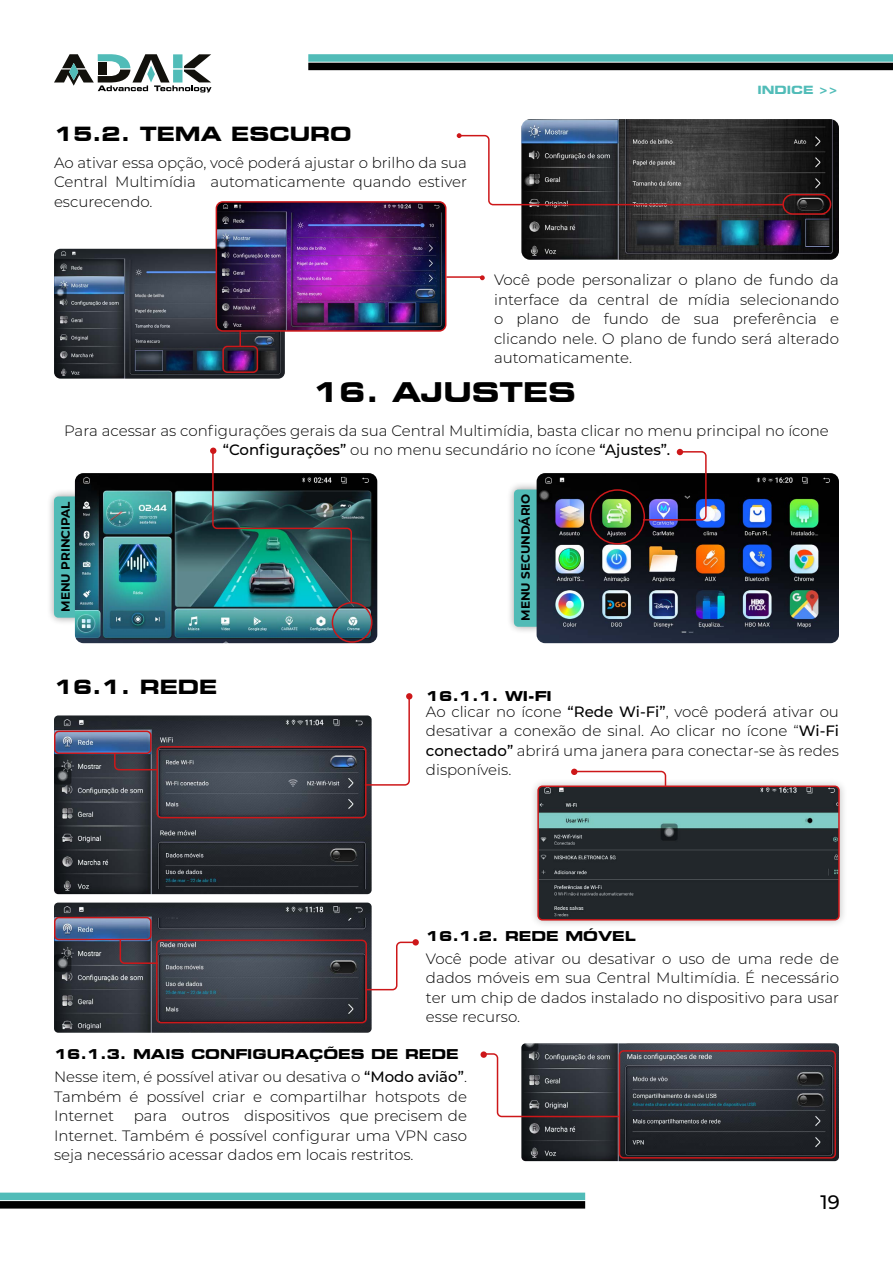
<style>
.page{position:relative;width:893px;height:1263px;background:#fff}
.page>*{position:absolute;margin:0;border:0;box-sizing:border-box;transform-origin:0 0}
.t1{font:700 expanded 27px "Square 721 BT";color:#000}
.t2{font:700 expanded 19.5px "Square 721 BT";color:#000}
.t3{font:500 19.5px "Montserrat";color:#000}
.t4{font:300 15px/19.5px "Montserrat";color:#000;text-align:justify}
.t5{font:700 expanded 13.5px "Square 721 BT";color:#000}
.t6{font:700 12px "Montserrat";color:#000}
.t7{font:700 expanded 11.25px "Square 721 BT";color:#51bcb8}
.s1{font-weight:500}
</style>
<div class="page">
<svg style="left:54px;top:54px;width:157px;height:38px"></svg>
<div style="left:308px;top:54px;width:585px;height:8px;background:#51bcb8"></div>
<div style="left:308px;top:63px;width:585px;height:7px;background:#000"></div>
<div style="left:0;top:1192px;width:585px;height:8px;background:#51bcb8"></div>
<div style="left:0;top:1201px;width:585px;height:7px;background:#000"></div>
<img style="left:521px;top:119px;width:318px;height:141px">
<img style="left:54px;top:249px;width:231px;height:130px">
<img style="left:216px;top:203px;width:230px;height:128px">
<div style="left:216px;top:201px;width:230px;height:131px;border:1px solid #cd1719;border-radius:6px"></div>
<div style="left:782px;top:194px;width:49px;height:21px;border:2px solid #cd1719;border-radius:10px"></div>
<svg style="left:457px;top:133px;width:327px;height:73px"></svg>
<div style="left:222px;top:346px;width:36px;height:27px;border:2px solid #cd1719;border-radius:4px"></div>
<svg style="left:239px;top:330px;width:2px;height:17px"></svg>
<svg style="left:480px;top:275px;width:5px;height:5px"></svg>
<hr style="left:446px;top:276px;width:35px;height:2px;background:#cd1719">
<div style="left:46px;top:488px;width:43px;height:138px;background:#000;opacity:.4"></div>
<div style="left:54px;top:496px;width:26px;height:122px;background:#51bbb6;border-radius:4px"></div>
<img style="left:75px;top:473px;width:302px;height:170px">
<div style="left:505px;top:481px;width:44px;height:154px;background:#000;opacity:.4"></div>
<div style="left:514px;top:489px;width:26px;height:138px;background:#51bbb6;border-radius:4px"></div>
<img style="left:537px;top:473px;width:302px;height:170px">
<div style="left:332px;top:602px;width:40px;height:41px;border:2px solid #cd1719;border-radius:50%"></div>
<div style="left:590px;top:489px;width:55px;height:55px;border:2px solid #cd1719;border-radius:50%"></div>
<svg style="left:641px;top:449px;width:66px;height:72px"></svg>
<img style="left:210px;top:448px;width:143px;height:156px">
<img style="left:54px;top:715px;width:318px;height:179px">
<div style="left:529px;top:777px;width:319px;height:152px;background:#000;opacity:.25"></div>
<img style="left:538px;top:788px;width:301px;height:132px">
<div style="left:537px;top:785px;width:303px;height:135px;border:2px solid #cd1719;border-radius:4px"></div>
<div style="left:156px;top:746px;width:211px;height:72px;border:2px solid #cd1719;border-radius:4px"></div>
<svg style="left:363px;top:693px;width:49px;height:93px"></svg>
<svg style="left:571px;top:769px;width:96px;height:18px"></svg>
<img style="left:54px;top:902px;width:318px;height:131px">
<div style="left:156px;top:939px;width:211px;height:84px;border:2px solid #cd1719;border-radius:4px"></div>
<svg style="left:364px;top:941px;width:51px;height:50px"></svg>
<div style="left:412px;top:939px;width:7px;height:6px;background:#cd1719;border-radius:50%"></div>
<img style="left:521px;top:1043px;width:318px;height:118px">
<div style="left:619px;top:1050px;width:217px;height:108px;border:2px solid #cd1719;border-radius:4px"></div>
<svg style="left:485px;top:1052px;width:135px;height:66px"></svg>
<div style="left:480px;top:1051px;width:7px;height:7px;background:#cd1719;border-radius:50%"></div>
<div style="left:54px;top:730px;width:98px;height:24px;border:2px solid #cd1719;border-radius:4px"></div>
<div style="left:54px;top:917px;width:98px;height:23px;border:2px solid #cd1719;border-radius:4px"></div>
<svg style="left:113px;top:752px;width:46px;height:19px"></svg>
<svg style="left:119px;top:938px;width:40px;height:27px"></svg>
<h2 class="t2" style="left:54px;top:123px;width:299px">15.2. TEMA ESCURO</h2>
<p class="t4" style="left:54px;top:152px;width:414px">Ao ativar essa opção, você poderá ajustar o brilho da sua Central Multimídia automaticamente quando estiver escurecendo.</p>
<p class="t7" style="left:757px;top:83px;width:82px">INDICE &gt;&gt;</p>
<p class="t4" style="left:494px;top:270px;width:346px">Você pode personalizar o plano de fundo da interface da central de mídia selecionando o plano de fundo de sua preferência e clicando nele. O plano de fundo será alterado automaticamente.</p>
<h1 class="t1" style="left:313px;top:376px;width:264px">16. AJUSTES</h1>
<p class="t4" style="left:64px;top:420px;width:766px;text-align:center">Para acessar as configurações gerais da sua Central Multimídia, basta clicar no menu principal no ícone <span class="s1">“Configurações”</span> ou no menu secundário no ícone <span class="s1">“Ajustes”.</span></p>
<p class="t6" style="left:57px;top:612px;width:112px;rotate:-90deg">MENU PRINCIPAL</p>
<p class="t6" style="left:517px;top:621px;width:129px;rotate:-90deg">MENU SECUNDÁRIO</p>
<h2 class="t2" style="left:54px;top:675px;width:165px">16.1. REDE</h2>
<p class="t5" style="left:426px;top:688px;width:127px">16.1.1. WI-FI</p>
<p class="t4" style="left:426px;top:701px;width:414px">Ao clicar no ícone <span class="s1">“Rede Wi-Fi”</span>, você poderá ativar ou desativar a conexão de sinal. Ao clicar no ícone “<span class="s1">Wi-Fi conectado”</span> abrirá uma janera para conectar-se às redes disponíveis.</p>
<p class="t5" style="left:426px;top:928px;width:211px">16.1.2. REDE MÓVEL</p>
<p class="t4" style="left:426px;top:948px;width:414px">Você pode ativar ou desativar o uso de uma rede de dados móveis em sua Central Multimídia. É necessário ter um chip de dados instalado no dispositivo para usar esse recurso.</p>
<p class="t5" style="left:54px;top:1046px;width:406px">16.1.3. MAIS CONFIGURAÇÕES DE REDE</p>
<p class="t4" style="left:54px;top:1067px;width:414px">Nesse item, é possível ativar ou desativa o <span class="s1">“Modo avião”</span>.<br>Também é possível criar e compartilhar hotspots de Internet</p>
<p class="t4" style="left:54px;top:1106px;width:414px;text-indent:80px">para outros dispositivos que precisem de Internet. Também é possível configurar uma VPN caso seja necessário acessar dados em locais restritos.</p>
<h2 class="t3" style="left:821px;top:1188px;width:21px">19</h2>
</div>
